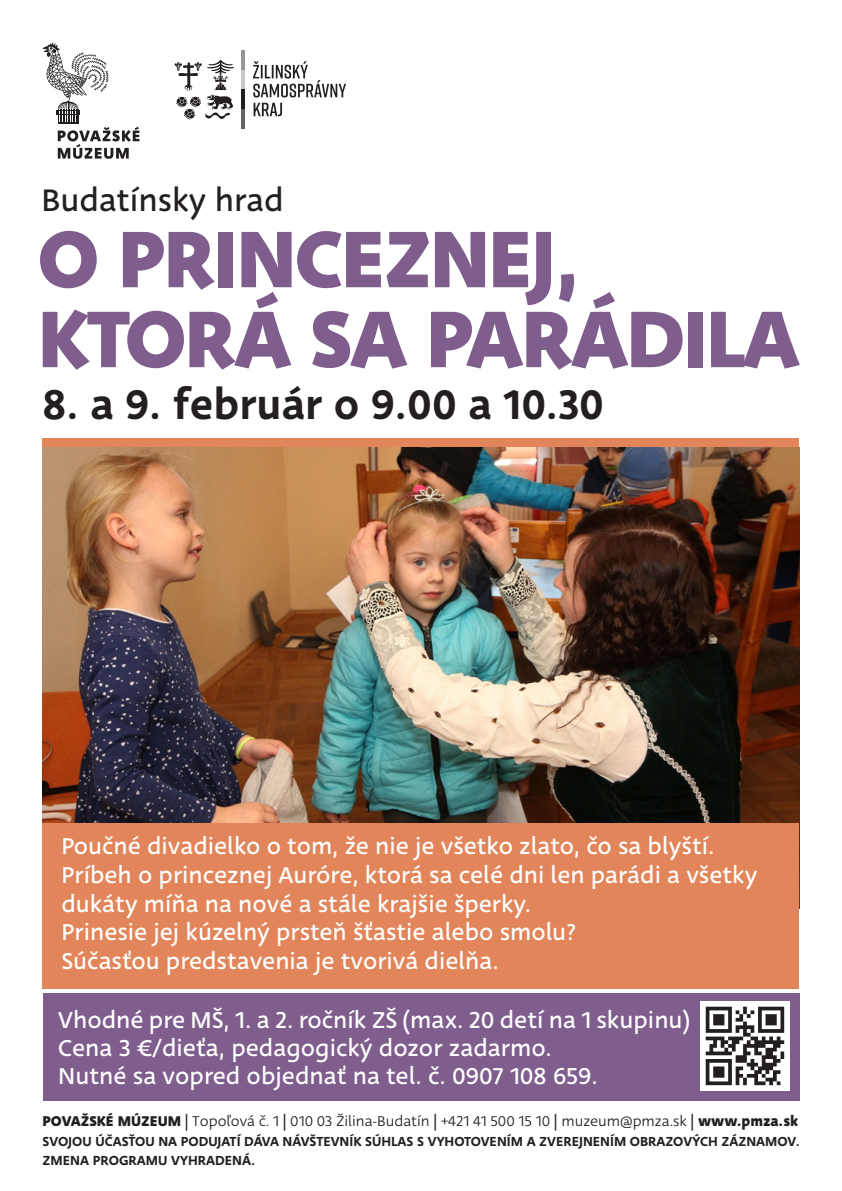
<style>
.page{position:relative;width:842px;height:1191px;background:#fff}
.page>*{position:absolute;margin:0;border:0;box-sizing:border-box;transform-origin:0 0}
.t1{font:700 87.8px "Deva Ideal";letter-spacing:-.025em;color:#7f5d8d}
.t2{font:500 45.2px "Deva Ideal";color:#231f20}
.t3{font:34.1px "Deva Ideal";color:#231f20}
.t4{font:25.2px "Deva Ideal";color:#fff}
.t5{font:25.1px/28.8px "Deva Ideal";color:#fff}
.t6{font:15.5px "Deva Ideal";color:#231f20}
.t7{font:500 14.4px "Deva Ideal";color:#231f20}
.s1{font-weight:700}
.s2{font-style:inherit}
</style>
<div class="page">
<div style="left:43px;top:438px;width:756px;height:162px;background:#e3855a"></div>
<div style="left:43px;top:993px;width:756px;height:107px;background:#7f5d8d"></div>
<hr style="left:242px;top:109px;width:3px;height:20px;background:#636366">
<hr style="left:242px;top:50px;width:3px;height:20px;background:#939598">
<hr style="left:242px;top:70px;width:3px;height:20px;background:#c7c8ca">
<hr style="left:242px;top:90px;width:3px;height:19px;background:#231f20">
<svg style="left:175px;top:60px;width:59px;height:60px"></svg>
<svg style="left:254px;top:103px;width:28px;height:13px"></svg>
<svg style="left:253px;top:61px;width:93px;height:36px"></svg>
<svg style="left:42px;top:42px;width:97px;height:117px"></svg>
<img style="left:43px;top:447px;width:756px;height:376px">
<div style="left:43px;top:823px;width:756px;height:166px;background:#e3855a"></div>
<div style="left:700px;top:1001px;width:89px;height:89px;background:#fff"></div>
<svg style="left:705px;top:1006px;width:80px;height:80px"></svg>
<svg style="left:706px;top:1006px;width:78px;height:79px"></svg>
<p class="t3" style="left:42px;top:178px;width:244px">Budatínsky hrad</p>
<p class="t1" style="left:38px;top:198px;width:545px">O PRINCEZNEJ,</p>
<p class="t1" style="left:38px;top:278px;width:764px">KTORÁ SA PARÁDILA</p>
<p class="t2" style="left:43px;top:374px;width:563px">8. a 9. február o 9.00 a 10.30</p>
<p class="t5" style="left:61px;top:832px;width:654px">Poučné divadielko o tom, že nie je všetko zlato, čo sa blyští.</p>
<p class="t5" style="left:61px;top:861px;width:697px">Príbeh o princeznej Auróre, ktorá sa celé dni len parádi a všetky dukáty míňa na nové a stále krajšie šperky.</p>
<p class="t5" style="left:61px;top:918px;width:516px">Prinesie jej kúzelný prsteň šťastie alebo smolu?</p>
<p class="t5" style="left:61px;top:947px;width:439px">Súčasťou predstavenia je tvorivá dielňa.</p>
<p class="t4" style="left:58px;top:1004px;width:634px">Vhodné pre MŠ, 1. a 2. ročník ZŠ (max. 20 detí na 1 skupinu)</p>
<p class="t4" style="left:58px;top:1032px;width:495px">Cena 3 €/dieťa, pedagogický dozor zadarmo.</p>
<p class="t4" style="left:58px;top:1060px;width:541px">Nutné sa vopred objednať na tel. č. 0907 108 659.</p>
<p class="t6" style="left:43px;top:1112px;width:757px"><span class="s1">POVAŽSKÉ MÚZEUM</span> <span class="s2">|</span> Topoľová č. 1 <span class="s2">|</span> 010 03 Žilina-Budatín <span class="s2">|</span> +421 41 500 15 10 <span class="s2">|</span> muzeum@pmza.sk <span class="s2">|</span> <span class="s1">www.pmza.sk</span></p>
<p class="t7" style="left:43px;top:1150px;width:214px">ZMENA PROGRAMU VYHRADENÁ.</p>
<p class="t7" style="left:43px;top:1131px;width:759px">SVOJOU ÚČASŤOU NA PODUJATÍ DÁVA NÁVŠTEVNÍK SÚHLAS S VYHOTOVENÍM A ZVEREJNENÍM OBRAZOVÝCH ZÁZNAMOV.</p>
</div>
